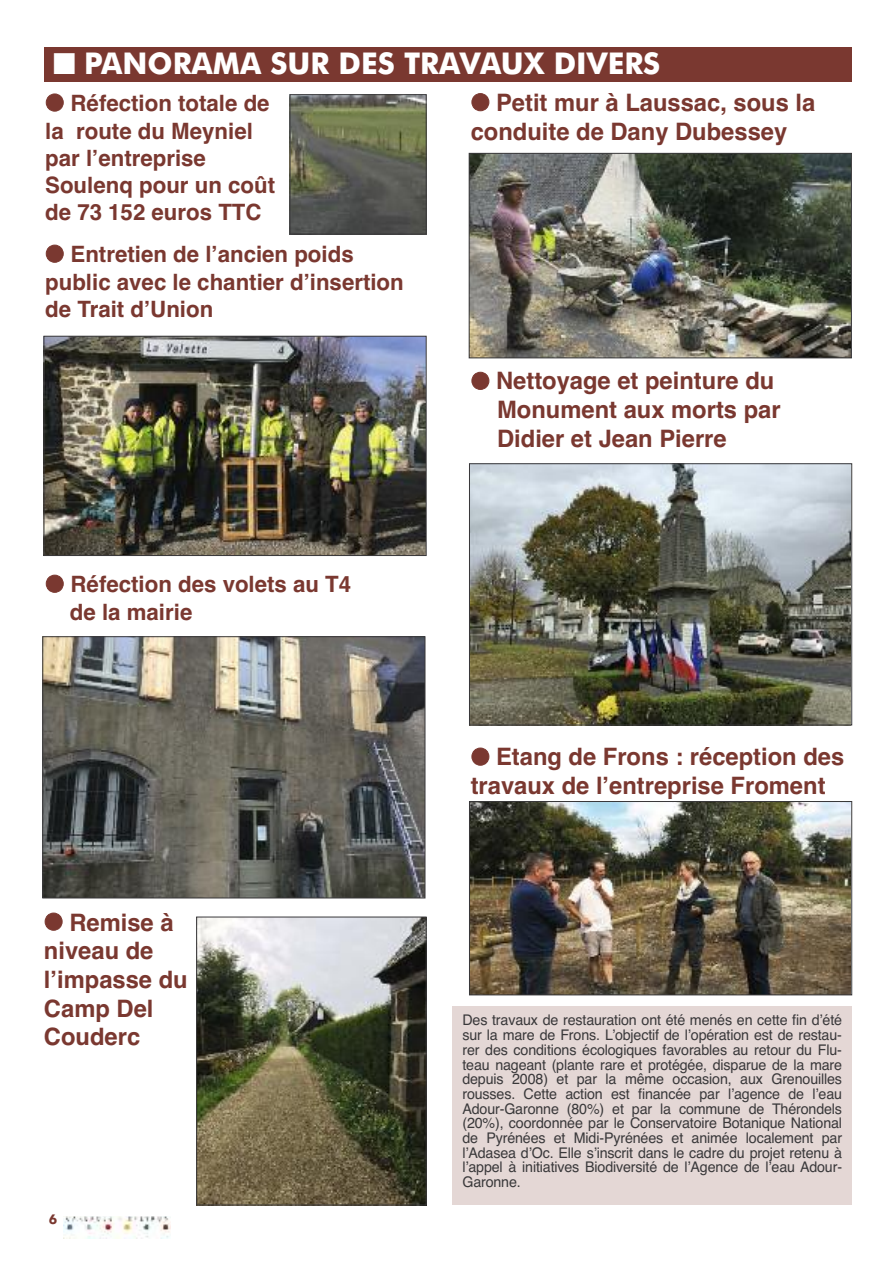
<style>
.page{position:relative;width:893px;height:1263px;background:#fff}
.page>*{position:absolute;margin:0;border:0;box-sizing:border-box;transform-origin:0 0}
.t1{font:700 30px "Futura BT";color:#fff}
.t2{font:700 24px/28.8px "Helvetica";color:#7a3830}
.t3{font:700 22.5px/27.2px "Helvetica";color:#7a3830}
.t4{font:14.7px/14.7px "Helvetica";letter-spacing:-.01em;color:#39383a;text-align:justify}
.t5{font:700 13.5px "Futura BT";color:#7a3830}
</style>
<div class="page">
<div style="left:453px;top:1006px;width:399px;height:199px;background:#e4d7d5"></div>
<img style="left:64px;top:1216px;width:106px;height:22px">
<div style="left:44px;top:48px;width:808px;height:34px;background:#7a3830"></div>
<img style="left:292px;top:96px;width:132px;height:136px">
<div style="left:290px;top:94px;width:136px;height:140px;border:1px solid #39383a"></div>
<img style="left:46px;top:338px;width:378px;height:216px">
<div style="left:44px;top:336px;width:382px;height:220px;border:1px solid #39383a"></div>
<img style="left:45px;top:638px;width:378px;height:258px">
<div style="left:43px;top:636px;width:382px;height:262px;border:1px solid #39383a"></div>
<img style="left:198px;top:919px;width:226px;height:284px">
<div style="left:196px;top:917px;width:230px;height:288px;border:1px solid #39383a"></div>
<img style="left:471px;top:155px;width:379px;height:201px">
<div style="left:469px;top:153px;width:383px;height:205px;border:1px solid #39383a"></div>
<img style="left:471px;top:465px;width:379px;height:258px">
<div style="left:469px;top:463px;width:383px;height:262px;border:1px solid #39383a"></div>
<img style="left:471px;top:803px;width:379px;height:190px">
<div style="left:469px;top:801px;width:383px;height:194px;border:1px solid #39383a"></div>
<h1 class="t1" style="left:53px;top:51px;width:608px">■ PANORAMA SUR DES TRAVAUX DIVERS</h1>
<h3 class="t3" style="left:45px;top:90px;width:231px">● Réfection totale de la route du Meyniel par l’entreprise<br>Soulenq pour un coût de 73 152 euros TTC</h3>
<h3 class="t3" style="left:45px;top:241px;width:360px">● Entretien de l’ancien poids public avec le chantier d’insertion de Trait d’Union</h3>
<h2 class="t2" style="left:471px;top:88px;width:346px">● Petit mur à Laussac, sous la conduite de Dany Dubessey</h2>
<h3 class="t3" style="left:70px;top:571px;width:283px;text-indent:-25px">● Réfection des volets au T4 de la mairie</h3>
<h2 class="t2" style="left:44px;top:908px;width:145px">● Remise à niveau de l’impasse du<br>Camp Del<br>Couderc</h2>
<p class="t5" style="left:49px;top:1213px;width:10px">6</p>
<h2 class="t2" style="left:497px;top:367px;width:285px;text-indent:-26px">● Nettoyage et peinture du<br>Monument aux morts par<br>Didier et Jean Pierre</h2>
<h2 class="t2" style="left:471px;top:743px;width:375px">● Etang de Frons : réception des travaux de l’entreprise Froment</h2>
<p class="t4" style="left:462px;top:1013px;width:381px">Des travaux de restauration ont été menés en cette fin d’été sur la mare de Frons. L’objectif de l’opération est de restau&shy;rer des conditions écologiques favorables au retour du Flu&shy;teau nageant (plante rare et protégée, disparue de la mare depuis 2008) et par la même occasion, aux Grenouilles rousses. Cette action est financée par l’agence de l’eau Adour-Garonne (80%) et par la commune de Thérondels (20%), coordonnée par le Conservatoire Botanique National de Pyrénées et Midi-Pyrénées et animée localement par l’Adasea d’Oc. Elle s’inscrit dans le cadre du projet retenu à l’appel à initiatives Biodiversité de l’Agence de l’eau Adour-Garonne.</p>
</div>
